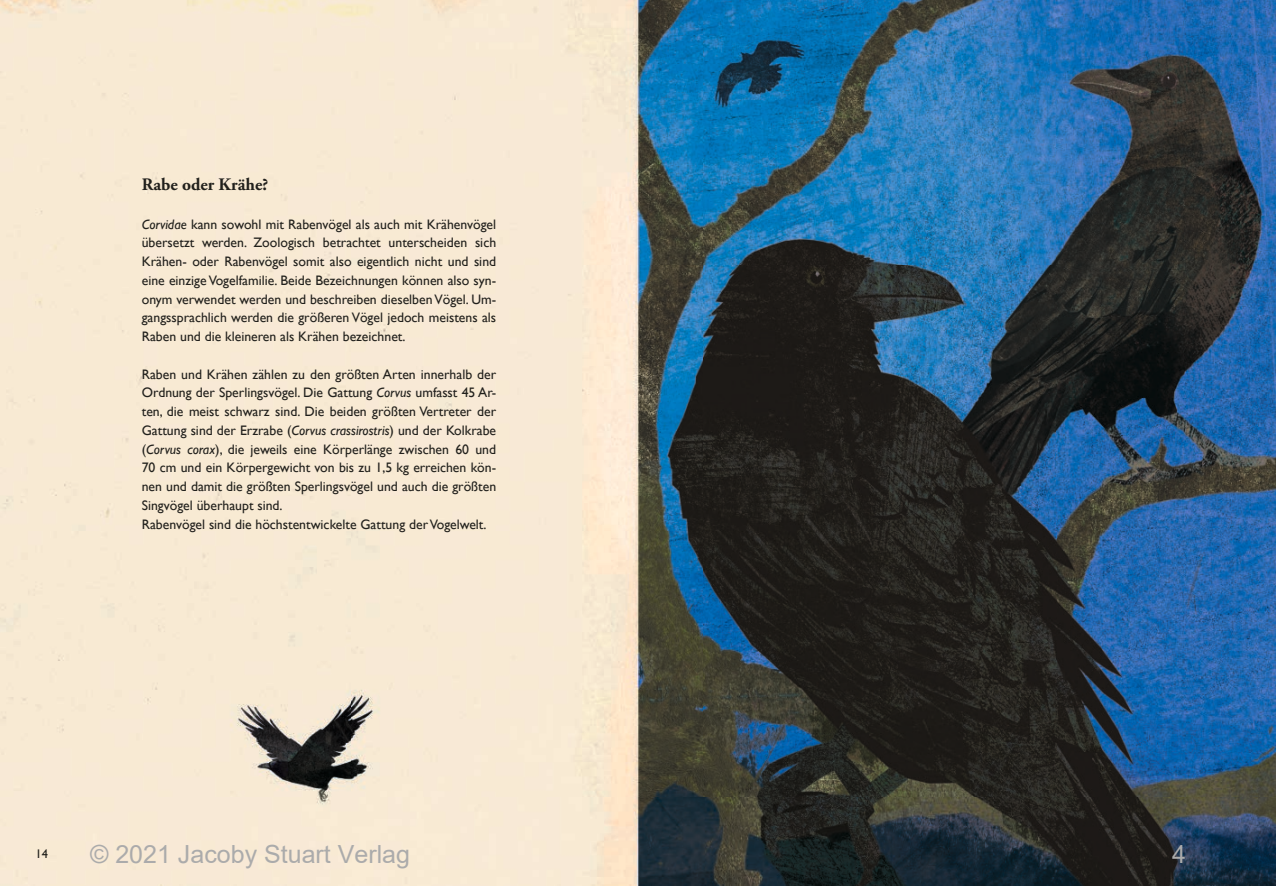
<style>
.page{position:relative;width:1276px;height:886px;background:#fff}
.page>*{position:absolute;margin:0;border:0;box-sizing:border-box;transform-origin:0 0}
.t1{font:25px "Arial";color:#ababab}
.t2{font:700 17.5px "Adobe Garamond Pro";color:#21201c}
.t3{font:13.75px/18.8px "Gill Sans";color:#21201c;text-align:justify}
.t4{font:12.5px "Gill Sans";color:#21201c}
.s1{font-style:italic}
</style>
<div class="page">
<img style="left:0;top:0;width:1276px;height:886px">
<p class="t2" style="left:142px;top:174px;width:128px">Rabe oder Krähe?</p>
<p class="t3" style="left:142px;top:214px;width:356px"><span class="s1">Corvidae</span> kann sowohl mit Rabenvögel als auch mit Krähen vögel übersetzt werden. Zoologisch betrachtet unterscheiden sich Krähen- oder Rabenvögel somit also eigentlich nicht und sind eine einzige Vogelfamilie. Beide Bezeichnungen können also syn&shy;onym verwendet werden und beschreiben dieselben Vögel. Um&shy;gangssprachlich werden die größeren Vögel jedoch meistens als Raben und die kleineren als Krähen bezeichnet.</p>
<p class="t3" style="left:142px;top:364px;width:356px;text-align:left">Raben und Krähen zählen zu den größten Arten innerhalb der Ordnung der Sperlingsvögel. Die Gattung <span class="s1">Corvus</span> umfasst 45 Ar&shy;ten, die meist schwarz sind. Die beiden größten Vertreter der Gattung sind der Erzrabe (<span class="s1">Corvus crassirostris</span>) und der Kolk rabe (<span class="s1">Corvus corax</span>), die jeweils eine Körperlänge zwischen 60 und 70 cm und ein Körpergewicht von bis zu 1,5 kg erreichen kön&shy;nen und damit die größten Sperlingsvögel und auch die größten Singvögel überhaupt sind.<br>Rabenvögel sind die höchstentwickelte Gattung der Vogelwelt.</p>
<p class="t4" style="left:35px;top:846px;width:14px">14</p>
<h1 class="t1" style="left:90px;top:837px;width:321px">© 2021 Jacoby Stuart Verlag</h1>
<h1 class="t1" style="left:1172px;top:837px;width:15px">4</h1>
</div>
